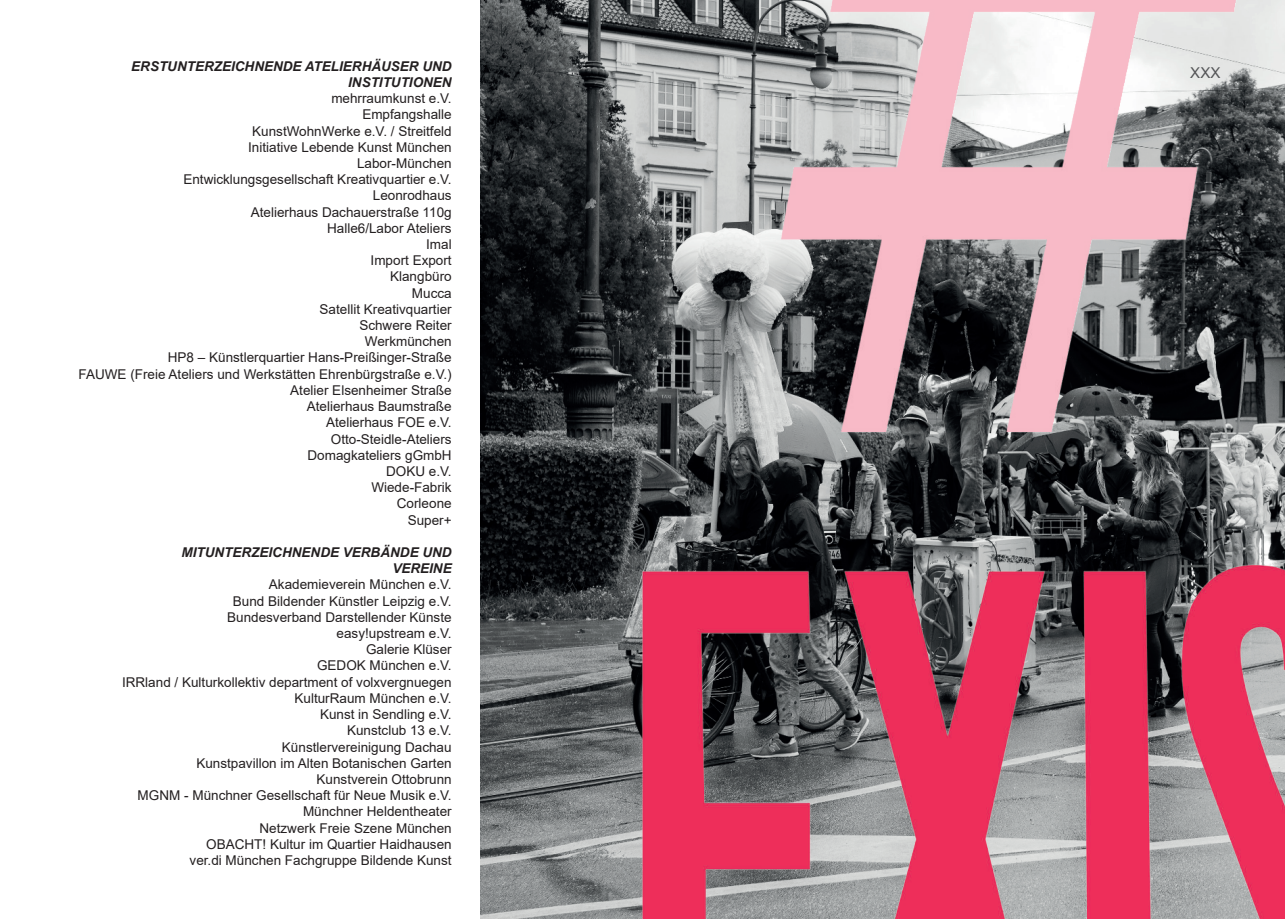
<style>
.page{position:relative;width:1285px;height:919px;background:#fff}
.page>*{position:absolute;margin:0;border:0;box-sizing:border-box;transform-origin:0 0}
.t1{font:15px "Arial";color:#545557}
.t2{font:13.5px/16.2px "Arial";color:#231f20;text-align:right}
.t3{font:italic 700 13.5px/16.2px "Arial";color:#231f20;text-align:right}
</style>
<div class="page">
<img style="left:480px;top:0;width:804px;height:918px">
<img style="left:772px;top:0;width:481px;height:439px">
<img style="left:636px;top:559px;width:648px;height:359px">
<p class="t3" style="left:131px;top:58px;width:322px">ERSTUNTERZEICHNENDE ATELIERHÄUSER UND<br>INSTITUTIONEN</p>
<p class="t2" style="left:78px;top:91px;width:374px">mehrraumkunst e.V.<br>Empfangshalle<br>KunstWohnWerke e.V. / Streitfeld<br>Initiative Lebende Kunst München<br>Labor-München<br>Entwicklungsgesellschaft Kreativquartier e.V.<br>Leonrodhaus<br>Atelierhaus Dachauerstraße 110g<br>Halle6/Labor Ateliers<br>Imal<br>Import Export<br>Klangbüro<br>Mucca<br>Satellit Kreativquartier<br>Schwere Reiter<br>Werkmünchen<br>HP8 – Künstlerquartier Hans-Preißinger-Straße<br>FAUWE (Freie Ateliers und Werkstätten Ehrenbürgstraße e.V.)<br>Atelier Elsenheimer Straße<br>Atelierhaus Baumstraße<br>Atelierhaus FOE e.V.<br>Otto-Steidle-Ateliers<br>Domagkateliers gGmbH<br>DOKU e.V.<br>Wiede-Fabrik<br>Corleone<br>Super+</p>
<p class="t3" style="left:181px;top:544px;width:271px">MITUNTERZEICHNENDE VERBÄNDE UND<br>VEREINE</p>
<p class="t2" style="left:122px;top:577px;width:331px">Akademieverein München e.V.<br>Bund Bildender Künstler Leipzig e.V.<br>Bundesverband Darstellender Künste<br>easy!upstream e.V.<br>Galerie Klüser<br>GEDOK München e.V.<br>IRRland / Kulturkollektiv department of volxvergnuegen<br>KulturRaum München e.V.<br>Kunst in Sendling e.V.<br>Kunstclub 13 e.V.<br>Künstlervereinigung Dachau<br>Kunstpavillon im Alten Botanischen Garten<br>Kunstverein Ottobrunn<br>MGNM - Münchner Gesellschaft für Neue Musik e.V.<br>Münchner Heldentheater<br>Netzwerk Freie Szene München<br>OBACHT! Kultur im Quartier Haidhausen<br>ver.di München Fachgruppe Bildende Kunst</p>
<p class="t1" style="left:1189px;top:67px;width:32px">XXX</p>
</div>
